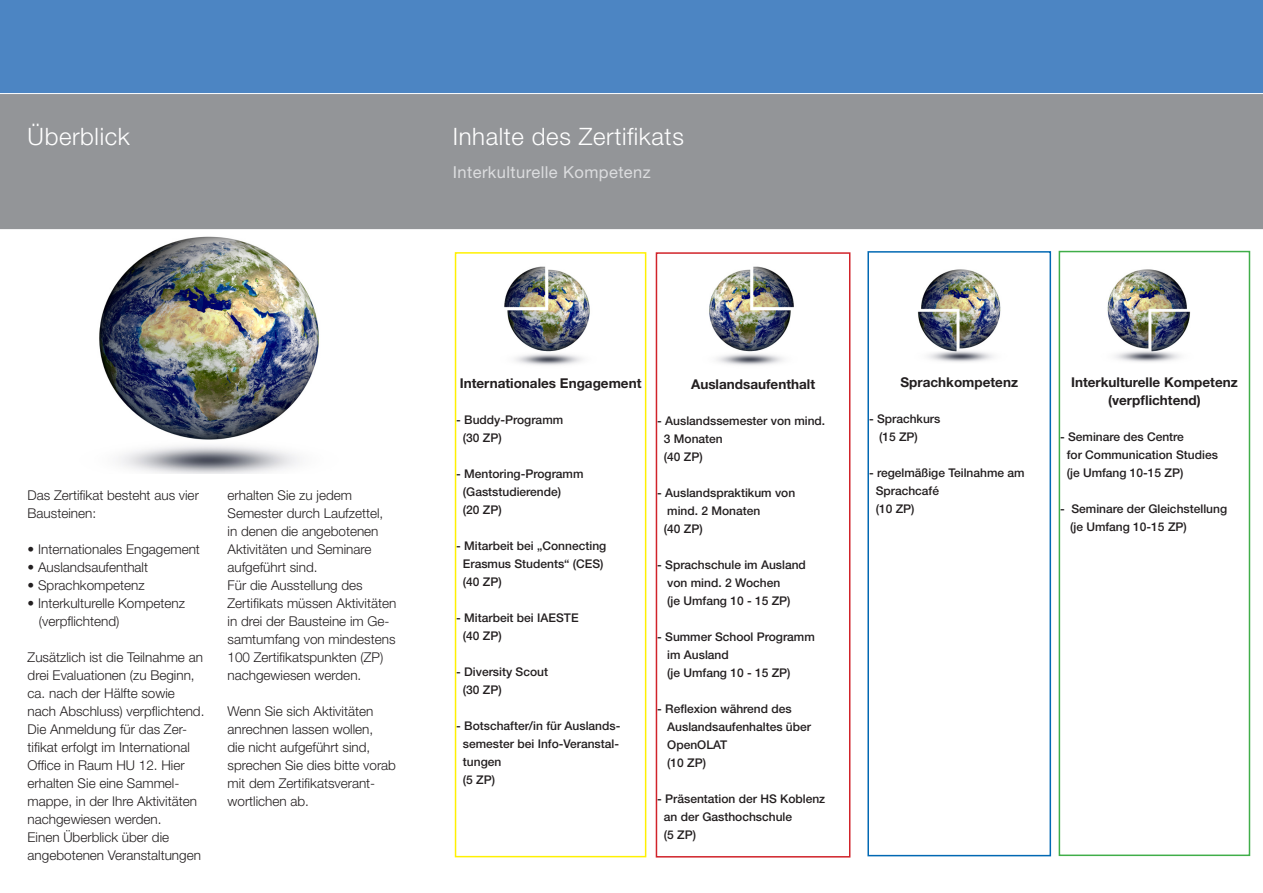
<style>
.page{position:relative;width:1263px;height:893px;background:#fff}
.page>*{position:absolute;margin:0;border:0;box-sizing:border-box;transform-origin:0 0}
.t1{font:300 24px "Helvetica Neue LT Std";letter-spacing:.025em;color:#fff}
.t2{font:16.5px "Helvetica Neue LT Std";letter-spacing:.025em;color:#dcdddf}
.t3{font:300 13.5px/18px "Helvetica Neue LT Std";color:#231f20}
.t4{font:700 13.5px "Helvetica Neue LT Std";color:#231f20}
.t5{font:500 12px "Helvetica Neue LT Std";color:#231f20}
</style>
<div class="page">
<div style="left:0;top:94px;width:1263px;height:136px;background:#939598"></div>
<div style="left:0;top:0;width:1263px;height:94px;background:#4c85c3"></div>
<img style="left:99px;top:236px;width:220px;height:238px">
<img style="left:504px;top:266px;width:86px;height:100px">
<img style="left:709px;top:266px;width:85px;height:100px">
<img style="left:917px;top:269px;width:84px;height:93px">
<img style="left:1107px;top:269px;width:84px;height:93px">
<div style="left:455px;top:252px;width:191px;height:605px;border:2px solid #fff101"></div>
<div style="left:656px;top:252px;width:194px;height:605px;border:2px solid #d1232a"></div>
<div style="left:867px;top:251px;width:184px;height:605px;border:2px solid #0168b3"></div>
<div style="left:1059px;top:251px;width:191px;height:605px;border:2px solid #40ae49"></div>
<hr style="left:0;top:93px;width:1263px;height:1px;background:#fff">
<hr style="left:0;top:229px;width:1263px;height:1px;background:#fff">
<p class="t1" style="left:28px;top:122px;width:104px">Überblick</p>
<p class="t1" style="left:453px;top:121px;width:232px">Inhalte des Zertifikats</p>
<p class="t2" style="left:453px;top:162px;width:199px">Interkulturelle Kompetenz</p>
<p class="t3" style="left:28px;top:486px;width:173px">Das Zertifikat besteht aus vier<br>Bausteinen:</p>
<p class="t3" style="left:28px;top:540px;width:174px">• Internationales Engagement</p>
<p class="t3" style="left:28px;top:558px;width:122px">• Auslandsaufenthalt</p>
<p class="t3" style="left:28px;top:576px;width:119px">• Sprachkompetenz</p>
<p class="t3" style="left:28px;top:594px;width:159px">• Interkulturelle Kompetenz</p>
<p class="t3" style="left:39px;top:612px;width:82px">(verpflichtend)</p>
<p class="t3" style="left:28px;top:648px;width:178px">Zusätzlich ist die Teilnahme an drei Evaluationen (zu Beginn, ca. nach der Hälfte sowie nach Abschluss) verpflichtend.</p>
<p class="t3" style="left:28px;top:720px;width:171px">Die Anmeldung für das Zer&shy;tifikat erfolgt im International<br>Office in Raum HU 12. Hier erhalten Sie eine Sammel&shy;mappe, in der Ihre Aktivitäten nachgewiesen werden.</p>
<p class="t3" style="left:28px;top:828px;width:175px">Einen Überblick über die angebotenen Veranstaltungen</p>
<p class="t3" style="left:227px;top:486px;width:157px">erhalten Sie zu jedem<br>Semester durch Laufzettel, in denen die angebotenen<br>Aktivitäten und Seminare aufgeführt sind.</p>
<p class="t3" style="left:227px;top:576px;width:170px">Für die Ausstellung des<br>Zertifikats müssen Aktivitäten in drei der Bausteine im Ge&shy;samtumfang von mindestens<br>100 Zertifikatspunkten (ZP) nachgewiesen werden.</p>
<p class="t3" style="left:227px;top:702px;width:170px">Wenn Sie sich Aktivitäten anrechnen lassen wollen,<br>die nicht aufgeführt sind, sprechen Sie dies bitte vorab mit dem Zertifikatsverant&shy;wortlichen ab.</p>
<p class="t4" style="left:460px;top:375px;width:183px">Internationales Engagement</p>
<p class="t5" style="left:456px;top:413px;width:108px">- Buddy-Programm</p>
<p class="t5" style="left:463px;top:431px;width:40px">(30 ZP)</p>
<p class="t5" style="left:456px;top:467px;width:129px">- Mentoring-Programm</p>
<p class="t5" style="left:463px;top:485px;width:100px">(Gaststudierende)</p>
<p class="t5" style="left:463px;top:503px;width:40px">(20 ZP)</p>
<p class="t5" style="left:456px;top:539px;width:152px">- Mitarbeit bei „Connecting</p>
<p class="t5" style="left:463px;top:557px;width:142px">Erasmus Students“ (CES)</p>
<p class="t5" style="left:463px;top:575px;width:40px">(40 ZP)</p>
<p class="t5" style="left:456px;top:611px;width:124px">- Mitarbeit bei IAESTE</p>
<p class="t5" style="left:463px;top:629px;width:40px">(40 ZP)</p>
<p class="t5" style="left:456px;top:665px;width:93px">- Diversity Scout</p>
<p class="t5" style="left:463px;top:683px;width:40px">(30 ZP)</p>
<p class="t5" style="left:456px;top:719px;width:166px">- Botschafter/in für Auslands-</p>
<p class="t5" style="left:463px;top:737px;width:158px">semester bei Info-Veranstal-</p>
<p class="t5" style="left:463px;top:755px;width:40px">tungen</p>
<p class="t5" style="left:463px;top:773px;width:34px">(5 ZP)</p>
<p class="t4" style="left:691px;top:375px;width:125px">Auslandsaufenthalt</p>
<p class="t5" style="left:657px;top:413px;width:170px">- Auslandssemester von mind.</p>
<p class="t5" style="left:664px;top:431px;width:60px">3 Monaten</p>
<p class="t5" style="left:664px;top:449px;width:40px">(40 ZP)</p>
<p class="t5" style="left:657px;top:485px;width:140px">- Auslandspraktikum von</p>
<p class="t5" style="left:667px;top:503px;width:95px">mind. 2 Monaten</p>
<p class="t5" style="left:664px;top:521px;width:40px">(40 ZP)</p>
<p class="t5" style="left:657px;top:557px;width:150px">- Sprachschule im Ausland</p>
<p class="t5" style="left:667px;top:575px;width:115px">von mind. 2 Wochen</p>
<p class="t5" style="left:667px;top:593px;width:125px">(je Umfang 10 - 15 ZP)</p>
<p class="t5" style="left:657px;top:629px;width:159px">- Summer School Programm</p>
<p class="t5" style="left:667px;top:647px;width:63px">im Ausland</p>
<p class="t5" style="left:667px;top:665px;width:125px">(je Umfang 10 - 15 ZP)</p>
<p class="t5" style="left:657px;top:701px;width:136px">- Reflexion während des</p>
<p class="t5" style="left:667px;top:719px;width:145px">Auslandsaufenhaltes über</p>
<p class="t5" style="left:667px;top:737px;width:62px">OpenOLAT</p>
<p class="t5" style="left:667px;top:755px;width:40px">(10 ZP)</p>
<p class="t5" style="left:657px;top:791px;width:170px">- Präsentation der HS Koblenz</p>
<p class="t5" style="left:664px;top:809px;width:130px">an der Gasthochschule</p>
<p class="t5" style="left:664px;top:827px;width:34px">(5 ZP)</p>
<p class="t4" style="left:900px;top:374px;width:119px">Sprachkompetenz</p>
<p class="t5" style="left:869px;top:412px;width:73px">- Sprachkurs</p>
<p class="t5" style="left:879px;top:430px;width:40px">(15 ZP)</p>
<p class="t5" style="left:869px;top:466px;width:157px">- regelmäßige Teilnahme am</p>
<p class="t5" style="left:876px;top:484px;width:65px">Sprachcafé</p>
<p class="t5" style="left:876px;top:502px;width:40px">(10 ZP)</p>
<p class="t4" style="left:1071px;top:374px;width:168px">Interkulturelle Kompetenz</p>
<p class="t4" style="left:1108px;top:392px;width:94px">(verpflichtend)</p>
<p class="t5" style="left:1060px;top:430px;width:125px">- Seminare des Centre</p>
<p class="t5" style="left:1067px;top:448px;width:153px">for Communication Studies</p>
<p class="t5" style="left:1067px;top:466px;width:118px">(je Umfang 10-15 ZP)</p>
<p class="t5" style="left:1060px;top:502px;width:168px">- Seminare der Gleichstellung</p>
<p class="t5" style="left:1070px;top:520px;width:118px">(je Umfang 10-15 ZP)</p>
</div>
